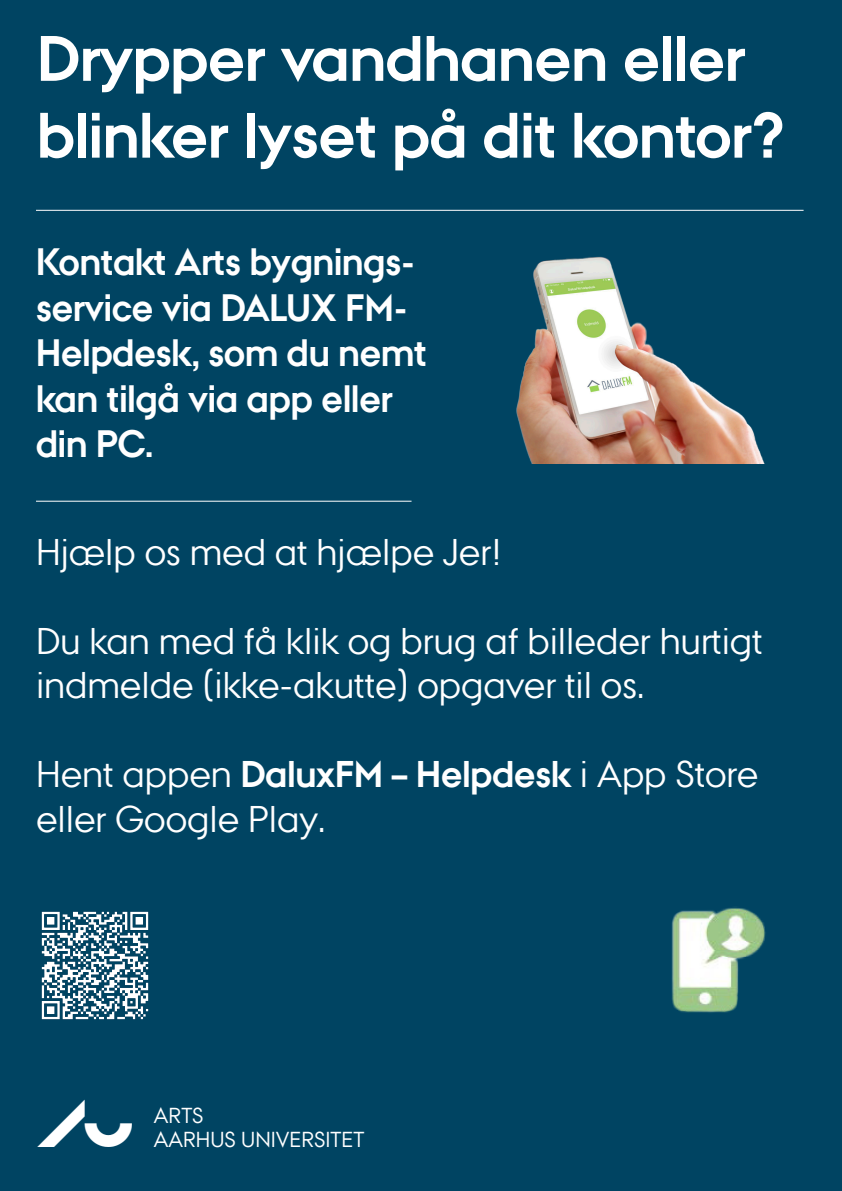
<style>
.page{position:relative;width:842px;height:1191px;background:#004462}
.page>*{position:absolute;margin:0;border:0;box-sizing:border-box;transform-origin:0 0}
.t1{font:700 64px/76.8px "AU Passata";color:#fff}
.t2{font:700 38px/45.6px "AU Passata";color:#fff}
.t3{font:37px/44.4px "AU Passata";color:#fff}
.t4{font:21.7px/23.6px "AU Passata";color:#fff}
.s1{font-weight:700}
.s2{font-family:"AU Peto";font-size:47.3px}
</style>
<div class="page">
<hr style="left:36px;top:210px;width:767px;height:1px;background:#fff">
<img style="left:516px;top:256px;width:249px;height:207px">
<img style="left:671px;top:907px;width:95px;height:106px">
<hr style="left:36px;top:501px;width:375px;height:1px;background:#fff">
<img style="left:41px;top:911px;width:108px;height:109px">
<p class="t1" style="left:37px;top:21px;width:749px">Drypper vandhanen eller blinker lyset på dit kontor?</p>
<p class="t2" style="left:36px;top:239px;width:380px">Kontakt Arts bygnings-</p>
<p class="t2" style="left:36px;top:285px;width:392px">service via DALUX FM-<br>Helpdesk, som du nemt kan tilgå via app eller din PC.</p>
<p class="t3" style="left:36px;top:529px;width:468px">Hjælp os med at hjælpe Jer!</p>
<p class="t3" style="left:36px;top:618px;width:728px">Du kan med få klik og brug af billeder hurtigt indmelde (ikke-akutte) opgaver til os.</p>
<p class="t3" style="left:36px;top:751px;width:724px">Hent appen <span class="s1">DaluxFM – Helpdesk</span> i App Store eller Google Play.</p>
<p class="t4" style="left:38px;top:1103px;width:328px;text-indent:116px">ARTS<br><span class="s2">AU</span> AARHUS UNIVERSITET</p>
</div>
